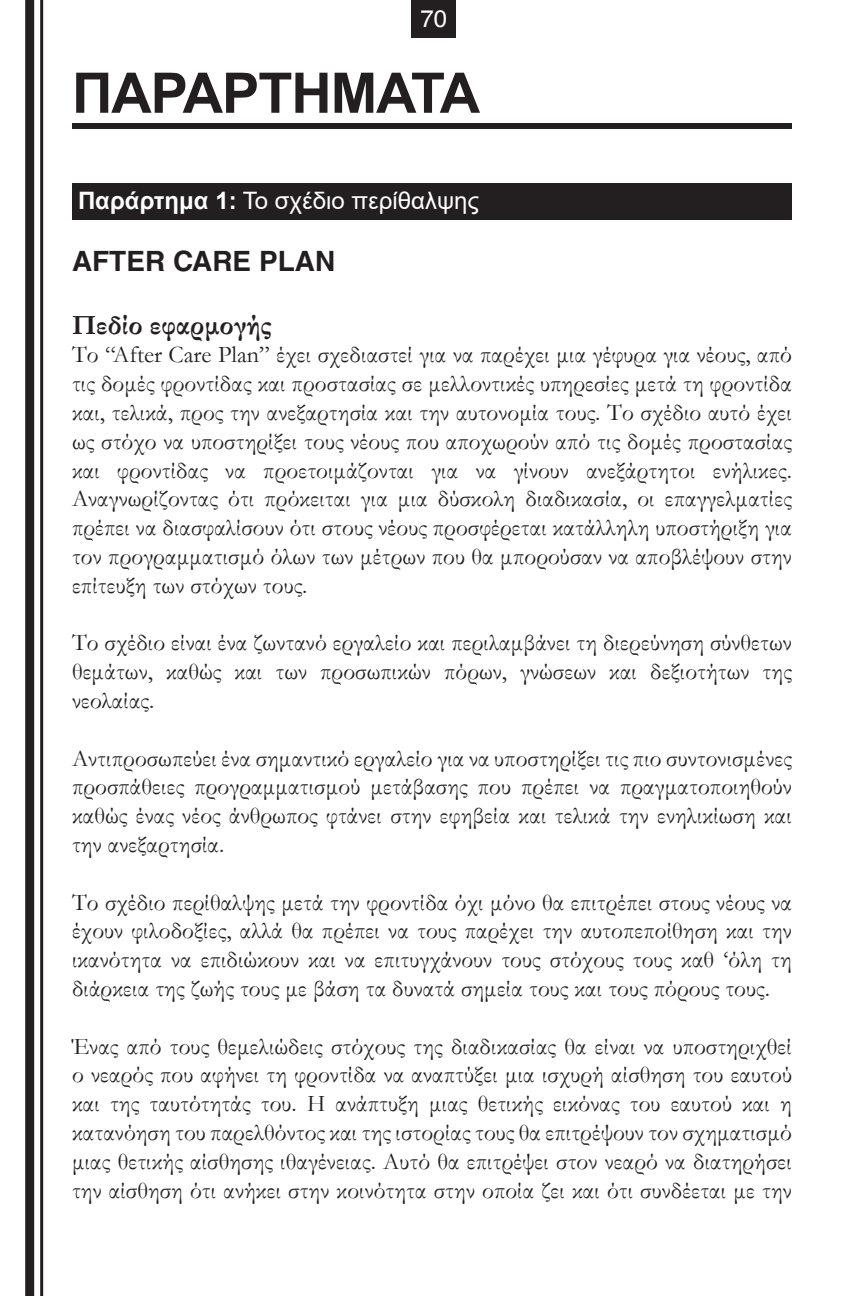
<style>
.page{position:relative;width:864px;height:1296px;background:#fff}
.page>*{position:absolute;margin:0;border:0;box-sizing:border-box;transform-origin:0 0}
.t1{font:700 56px "Arial";letter-spacing:-.02em;color:#231f20}
.t2{font:700 28px "Garamond";color:#231f20}
.t3{font:700 28px "Helvetica LT Std";color:#231f20}
.t4{font:24px/28.8px "Garamond";color:#231f20;text-align:justify}
.t5{font:24px "Arial";color:#fff}
.t6{font:24px "Helvetica";color:#fff}
.s1{font-weight:700}
</style>
<div class="page">
<svg style="left:25px;top:0;width:10px;height:1296px;background:#383536"></svg>
<svg style="left:40px;top:0;width:416px;height:1296px"></svg>
<div style="left:412px;top:0;width:44px;height:37px;background:#231f20"></div>
<div style="left:72px;top:183px;width:720px;height:37px;background:#231f20"></div>
<div style="left:72px;top:123px;width:720px;height:6px;background:#231f20"></div>
<p class="t6" style="left:420px;top:0;width:28px">70</p>
<p class="t1" style="left:72px;top:54px;width:410px">ΠΑΡΑΡΤΗΜΑΤΑ</p>
<p class="t5" style="left:78px;top:184px;width:403px"><span class="s1">Παράρτημα 1:</span> Το σχέδιο περίθαλψης</p>
<p class="t3" style="left:72px;top:244px;width:265px">AFTER CARE PLAN</p>
<p class="t2" style="left:72px;top:306px;width:201px">Πεδίο εφαρμογής</p>
<p class="t4" style="left:72px;top:340px;width:722px">Το “After Care Plan” έχει σχεδιαστεί για να παρέχει μια γέφυρα για νέους, από τις δομές φροντίδας και προστασίας σε μελλοντικές υπηρεσίες μετά τη φροντίδα και, τελικά, προς την ανεξαρτησία και την αυτονομία τους. Το σχέδιο αυτό έχει ως στόχο να υποστηρίξει τους νέους που αποχωρούν από τις δομές προστασίας και φροντίδας να προετοιμάζονται για να γίνουν ανεξάρτητοι ενήλικες.<br>Αναγνωρίζοντας ότι πρόκειται για μια δύσκολη διαδικασία, οι επαγγελματίες πρέπει να διασφαλίσουν ότι στους νέους προσφέρεται κατάλληλη υποστήριξη για τον προγραμματισμό όλων των μέτρων που θα μπορούσαν να αποβλέψουν στην επίτευξη των στόχων τους.</p>
<p class="t4" style="left:72px;top:628px;width:722px">Το σχέδιο είναι ένα ζωντανό εργαλείο και περιλαμβάνει τη διερεύνηση σύνθετων θεμάτων, καθώς και των προσωπικών πόρων, γνώσεων και δεξιοτήτων της νεολαίας.</p>
<p class="t4" style="left:72px;top:743px;width:722px">Αντιπροσωπεύει ένα σημαντικό εργαλείο για να υποστηρίξει τις πιο συντονισμένες προσπάθειες προγραμματισμού μετάβασης που πρέπει να πραγματοποιηθούν καθώς ένας νέος άνθρωπος φτάνει στην εφηβεία και τελικά την ενηλικίωση και την ανεξαρτησία.</p>
<p class="t4" style="left:72px;top:887px;width:722px">Το σχέδιο περίθαλψης μετά την φροντίδα όχι μόνο θα επιτρέπει στους νέους να έχουν φιλοδοξίες, αλλά θα πρέπει να τους παρέχει την αυτοπεποίθηση και την ικανότητα να επιδιώκουν και να επιτυγχάνουν τους στόχους τους καθ ‘όλη τη διάρκεια της ζωής τους με βάση τα δυνατά σημεία τους και τους πόρους τους.</p>
<p class="t4" style="left:72px;top:1031px;width:722px">Ένας από τους θεμελιώδεις στόχους της διαδικασίας θα είναι να υποστηριχθεί ο νεαρός που αφήνει τη φροντίδα να αναπτύξει μια ισχυρή αίσθηση του εαυτού και της ταυτότητάς του. Η ανάπτυξη μιας θετικής εικόνας του εαυτού και η κατανόηση του παρελθόντος και της ιστορίας τους θα επιτρέψουν τον σχηματισμό μιας θετικής αίσθησης ιθαγένειας. Αυτό θα επιτρέψει στον νεαρό να διατηρήσει την αίσθηση ότι ανήκει στην κοινότητα στην οποία ζει και ότι συνδέεται με την</p>
</div>
